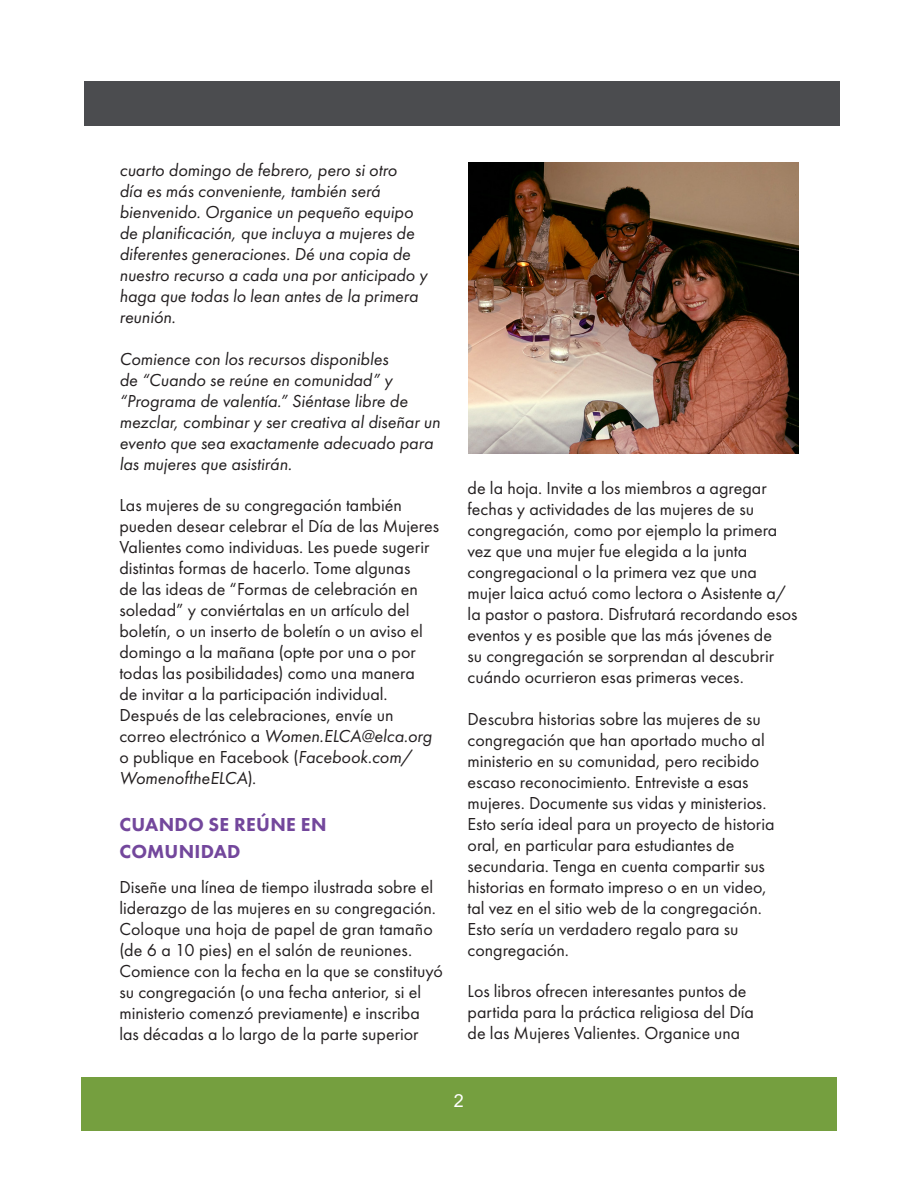
<style>
.page{position:relative;width:918px;height:1188px;background:#fff}
.page>*{position:absolute;margin:0;border:0;box-sizing:border-box;transform-origin:0 0}
.subhead{font:800 19.5px/27px "Futura PT";letter-spacing:.015em;color:#73479c}
.body_text{font:18px/21px "Futura PT";color:#231f20}
.body_text-2{font:italic 18px/21px "Futura PT";color:#231f20}
.t1{font:18px "Arial";color:#fff}
.s1{font-style:italic}
</style>
<div class="page">
<div style="left:81px;top:1078px;width:756px;height:53px;background:#759f3f"></div>
<div style="left:84px;top:81px;width:756px;height:44px;background:#4b4c4f"></div>
<img style="left:468px;top:163px;width:330px;height:291px">
<p class="body_text-2" style="left:119px;top:160px;width:309px">cuarto domingo de febrero, pero si otro<br>día es más conveniente, también será bienvenido. Organice un pequeño equipo de planificación, que incluya a mujeres de diferentes generaciones. Dé una copia de nuestro recurso a cada una por anticipado y haga que todas lo lean antes de la primera reunión.</p>
<p class="body_text-2" style="left:119px;top:348px;width:322px">Comience con los recursos disponibles<br>de “Cuando se reúne en comunidad” y “Programa de valentía.” Siéntase libre de mezclar, combinar y ser creativa al diseñar un evento que sea exactamente adecuado para las mujeres que asistirán.</p>
<p class="body_text" style="left:119px;top:494px;width:321px">Las mujeres de su congregación también pueden desear celebrar el Día de las Mujeres Valientes como individuas. Les puede sugerir distintas formas de hacerlo. Tome algunas<br>de las ideas de “Formas de celebración en soledad” y conviértalas en un artículo del boletín, o un inserto de boletín o un aviso el domingo a la mañana (opte por una o por todas las posibilidades) como una manera<br>de invitar a la participación individual.<br>Después de las celebraciones, envíe un correo electrónico a <span class="s1">Women.ELCA@elca.org </span>o publique en Facebook (<span class="s1">Facebook.com/ WomenoftheELCA</span>).</p>
<p class="subhead" style="left:120px;top:811px;width:209px">CUANDO SE REÚNE EN<br>COMUNIDAD</p>
<p class="body_text" style="left:119px;top:876px;width:325px">Diseñe una línea de tiempo ilustrada sobre el liderazgo de las mujeres en su congregación.<br>Coloque una hoja de papel de gran tamaño (de 6 a 10 pies) en el salón de reuniones.<br>Comience con la fecha en la que se constituyó su congregación (o una fecha anterior, si el ministerio comenzó previamente) e inscriba las décadas a lo largo de la parte superior</p>
<p class="body_text" style="left:468px;top:478px;width:331px">de la hoja. Invite a los miembros a agregar fechas y actividades de las mujeres de su congregación, como por ejemplo la primera vez que una mujer fue elegida a la junta congregacional o la primera vez que una mujer laica actuó como lectora o Asistente a/ la pastor o pastora. Disfrutará recordando esos eventos y es posible que las más jóvenes de<br>su congregación se sorprendan al descubrir cuándo ocurrieron esas primeras veces.</p>
<p class="body_text" style="left:468px;top:708px;width:309px">Descubra historias sobre las mujeres de su congregación que han aportado mucho al ministerio en su comunidad, pero recibido escaso reconocimiento. Entreviste a esas mujeres. Documente sus vidas y ministerios.<br>Esto sería ideal para un proyecto de historia oral, en particular para estudiantes de secundaria. Tenga en cuenta compartir sus historias en formato impreso o en un video, tal vez en el sitio web de la congregación.<br>Esto sería un verdadero regalo para su congregación.</p>
<p class="body_text" style="left:468px;top:980px;width:288px">Los libros ofrecen interesantes puntos de partida para la práctica religiosa del Día de las Mujeres Valientes. Organice una</p>
<p class="t1" style="left:454px;top:1089px;width:12px">2</p>
</div>
